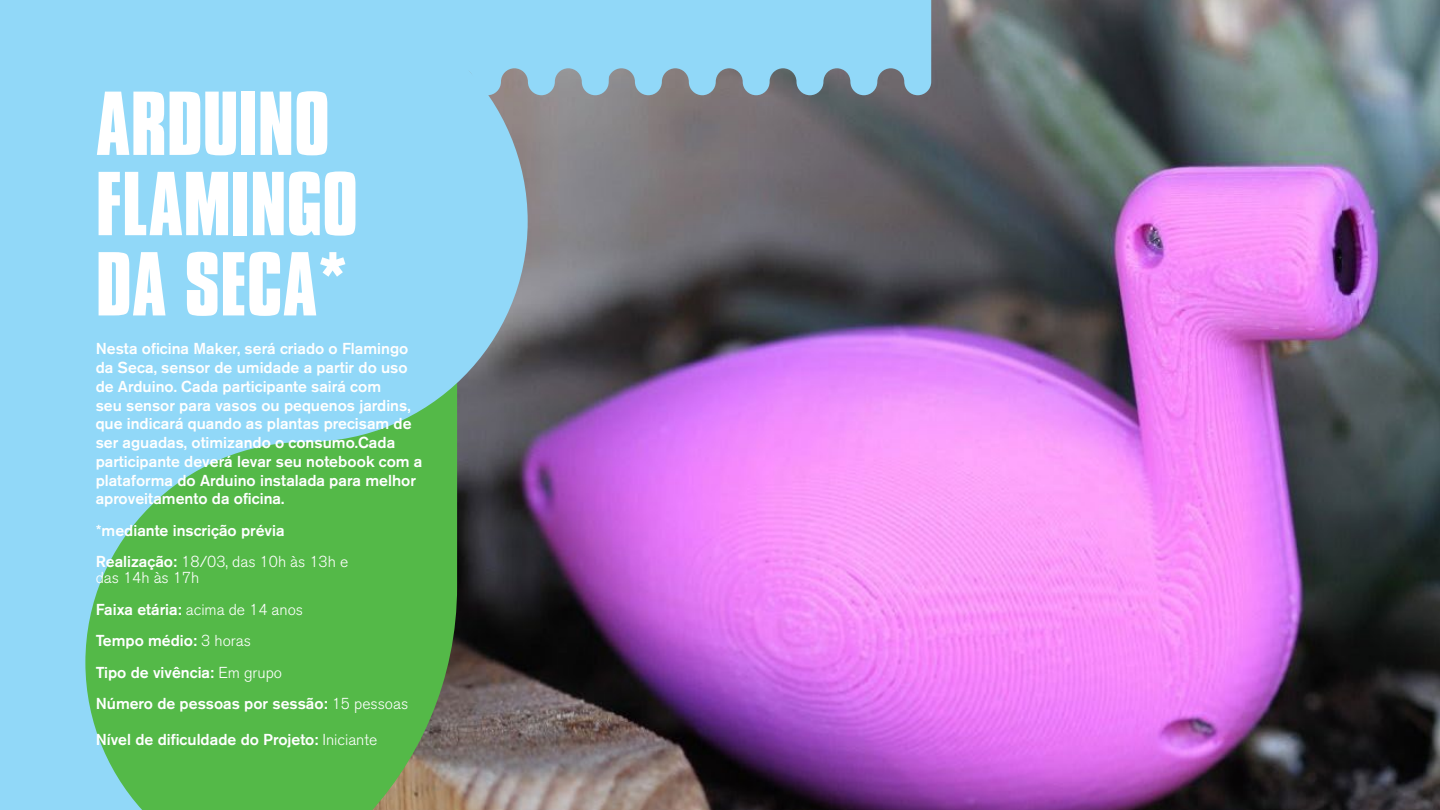
<style>
.page{position:relative;width:1440px;height:810px;background:#fff}
.page>*{position:absolute;margin:0;border:0;box-sizing:border-box;transform-origin:0 0}
.t1{font:700 78px/80.2px "Compacta BT";color:#fff}
.t2{font:500 15.75px/18.8px "Akzidenz Grotesk BE";color:#fff}
.t3{font:300 15.75px/15.8px "Akzidenz Grotesk BQ";color:#fff}
.s1{font-family:"Akzidenz Grotesk BE";font-weight:500}
.s2{font-family:"Akzidenz Grotesk BQ";font-weight:300}
</style>
<div class="page">
<img style="left:528px;top:0;width:912px;height:810px">
<svg style="left:0;top:0;width:528px;height:810px;background:#79c1b2"></svg>
<svg style="left:285px;top:0;width:646px;height:95px;background:#8fcfec"></svg>
<h1 class="t1" style="left:96px;top:85px;width:264px">ARDUINO<br>FLAMINGO<br>DA SECA*</h1>
<p class="t2" style="left:96px;top:339px;width:328px">Nesta oficina Maker, será criado o Flamingo da Seca, sensor de umidade a partir do uso de Arduino. Cada participante sairá com<br>seu sensor para vasos ou pequenos jardins, que indicará quando as plantas precisam de ser aguadas, otimizando o consumo.Cada participante deverá levar seu notebook com a plataforma do Arduino instalada para melhor aproveitamento da oficina.</p>
<p class="t2" style="left:96px;top:521px;width:190px">*mediante inscrição prévia</p>
<p class="t3" style="left:96px;top:554px;width:254px"><span class="s1">Realização:</span> 18/03, das 10h às 13h e das 14h às 17h</p>
<p class="t3" style="left:96px;top:602px;width:209px"><span class="s1">Faixa etária:</span> acima de 14 anos</p>
<p class="t2" style="left:96px;top:625px;width:314px;line-height:31.5px">Tempo médio: <span class="s2">3 horas<br></span>Tipo de vivência: <span class="s2">Em grupo<br></span>Número de pessoas por sessão: <span class="s2">15 pessoas</span></p>
<p class="t2" style="left:96px;top:730px;width:283px">Nível de dificuldade do Projeto: <span class="s2">Iniciante</span></p>
</div>
